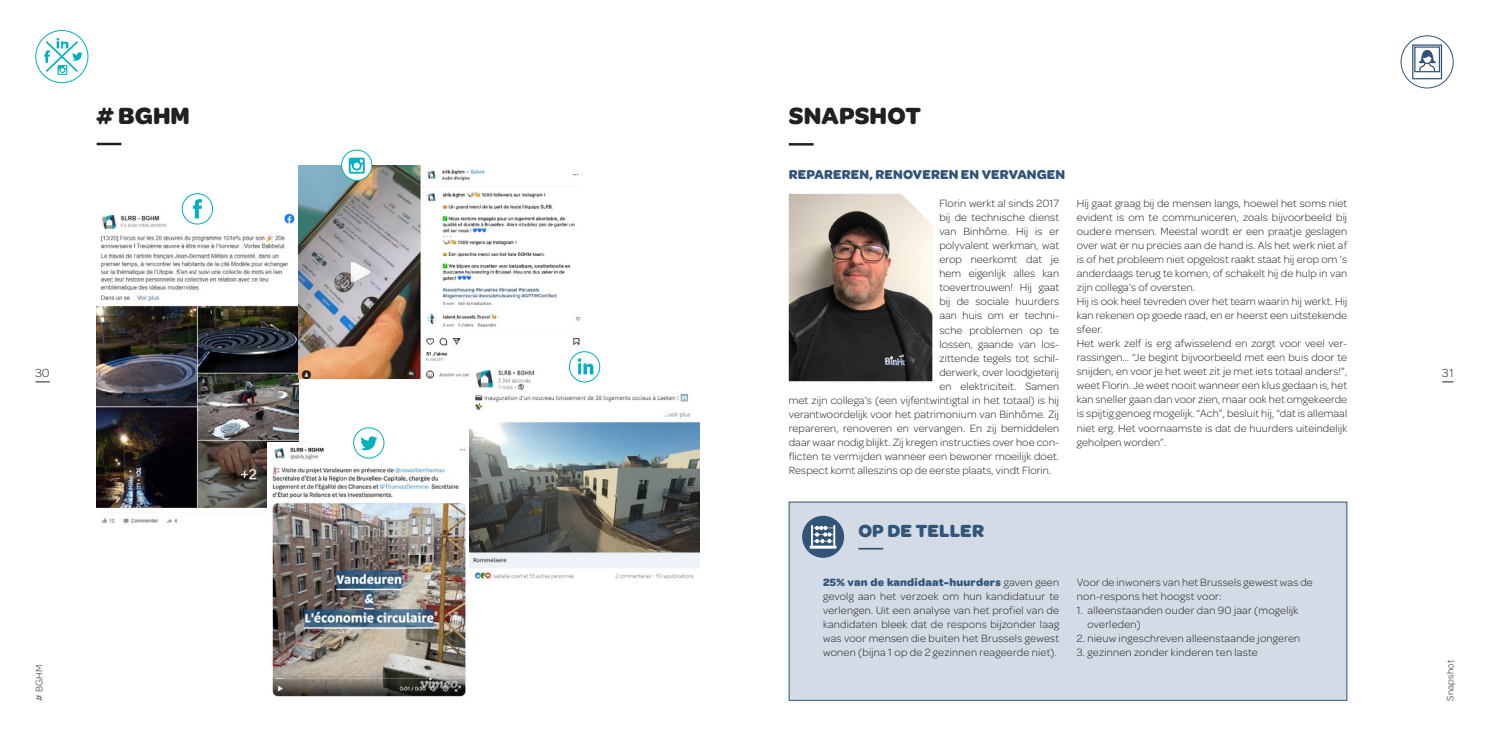
<style>
.page{position:relative;width:1489px;height:745px;background:#fff}
.page>*{position:absolute;margin:0;border:0;box-sizing:border-box;transform-origin:0 0}
.t1{font:700 25px "Omnes";letter-spacing:.01em;color:#231f20}
.t2{font:700 18.75px "Omnes";letter-spacing:.01em;color:#325478}
.t3{font:700 13.75px "Omnes";letter-spacing:.01em;color:#325478}
.t4{font:300 12.5px "Omnes";color:#231f20}
.t5{font:300 11.25px/14px "Omnes";letter-spacing:.01em;color:#231f20}
.t6{font:300 10px "Omnes";letter-spacing:.01em;color:#231f20}
.s1{font-weight:700;color:#325478}
</style>
<div class="page">
<svg style="left:35px;top:381px;width:15px;height:1px"></svg>
<hr style="left:97px;top:143px;width:24px;height:2px;background:#231f20">
<img style="left:97px;top:209px;width:201px;height:315px">
<img style="left:298px;top:165px;width:281px;height:213px">
<img style="left:268px;top:442px;width:202px;height:255px">
<img style="left:470px;top:364px;width:229px;height:215px">
<div style="left:1400px;top:35px;width:53px;height:53px;border:1px solid #325478;border-radius:50%"></div>
<div style="left:1413px;top:46px;width:26px;height:26px;border:1px solid #325478"></div>
<div style="left:1411px;top:44px;width:30px;height:35px;border:1px solid #325478"></div>
<svg style="left:1417px;top:50px;width:19px;height:23px"></svg>
<hr style="left:788px;top:143px;width:25px;height:2px;background:#231f20">
<img style="left:788px;top:194px;width:144px;height:187px">
<div style="left:788px;top:501px;width:558px;height:199px;background:#d3dbe6"></div>
<div style="left:802px;top:515px;width:42px;height:42px;background:#325478;border-radius:50%"></div>
<svg style="left:811px;top:525px;width:24px;height:20px"></svg>
<hr style="left:809px;top:545px;width:27px;height:3px;background:#fff">
<hr style="left:858px;top:547px;width:25px;height:2px;background:#325478">
<svg style="left:341px;top:150px;width:31px;height:30px"></svg>
<div style="left:341px;top:150px;width:31px;height:31px;border:1px solid #00b0bc;border-radius:50%"></div>
<svg style="left:349px;top:157px;width:16px;height:16px"></svg>
<svg style="left:569px;top:351px;width:30px;height:31px"></svg>
<div style="left:569px;top:351px;width:31px;height:31px;border:1px solid #00b0bc;border-radius:50%"></div>
<img style="left:577px;top:357px;width:17px;height:17px">
<div style="left:353px;top:427px;width:31px;height:31px;background:#fff;border-radius:50%"></div>
<div style="left:353px;top:427px;width:31px;height:31px;border:1px solid #00b0bc;border-radius:50%"></div>
<svg style="left:360px;top:436px;width:17px;height:14px"></svg>
<div style="left:182px;top:193px;width:30px;height:31px;background:#fff;border-radius:50%"></div>
<div style="left:182px;top:193px;width:31px;height:31px;border:1px solid #00b0bc;border-radius:50%"></div>
<svg style="left:193px;top:199px;width:9px;height:19px"></svg>
<div style="left:35px;top:30px;width:53px;height:53px;border:1px solid #00b0bc;border-radius:50%"></div>
<svg style="left:44px;top:37px;width:39px;height:38px"></svg>
<h1 class="t1" style="left:97px;top:97px;width:95px"># BGHM</h1>
<h1 class="t1" style="left:788px;top:97px;width:134px">SNAPSHOT</h1>
<p class="t3" style="left:788px;top:164px;width:278px">REPAREREN, RENOVEREN EN VERVANGEN</p>
<p class="t5" style="left:939px;top:196px;width:121px">Florin werkt al sinds 2017</p>
<p class="t5" style="left:939px;top:210px;width:121px">bij de technische dienst</p>
<p class="t5" style="left:939px;top:224px;width:121px">van Binhôme. Hij is er</p>
<p class="t5" style="left:939px;top:238px;width:121px">polyvalent werkman, wat</p>
<p class="t5" style="left:939px;top:252px;width:121px">erop neerkomt dat je</p>
<p class="t5" style="left:939px;top:266px;width:121px">hem eigenlijk alles kan</p>
<p class="t5" style="left:939px;top:280px;width:121px">toevertrouwen! Hij gaat</p>
<p class="t5" style="left:939px;top:294px;width:121px">bij de sociale huurders</p>
<p class="t5" style="left:939px;top:308px;width:121px">aan huis om er techni-</p>
<p class="t5" style="left:939px;top:322px;width:121px">sche problemen op te</p>
<p class="t5" style="left:939px;top:336px;width:121px">lossen, gaande van los-</p>
<p class="t5" style="left:939px;top:350px;width:121px">zittende tegels tot schil-</p>
<p class="t5" style="left:939px;top:364px;width:121px">derwerk, over loodgieterij</p>
<p class="t5" style="left:939px;top:378px;width:121px">en elektriciteit. Samen</p>
<p class="t5" style="left:788px;top:392px;width:272px">met zijn collega’s (een vijfentwintigtal in het totaal) is hij</p>
<p class="t5" style="left:788px;top:406px;width:272px">verantwoordelijk voor het patrimonium van Binhôme. Zij</p>
<p class="t5" style="left:788px;top:420px;width:272px">repareren, renoveren en vervangen. En zij bemiddelen</p>
<p class="t5" style="left:788px;top:434px;width:272px">daar waar nodig blijkt. Zij kregen instructies over hoe con-</p>
<p class="t5" style="left:788px;top:448px;width:272px">flicten te vermijden wanneer een bewoner moeilijk doet.</p>
<p class="t5" style="left:788px;top:462px;width:264px">Respect komt alleszins op de eerste plaats, vindt Florin.</p>
<p class="t5" style="left:1076px;top:196px;width:272px">Hij gaat graag bij de mensen langs, hoewel het soms niet evident is om te communiceren, zoals bijvoorbeeld bij oudere mensen. Meestal wordt er een praatje geslagen over wat er nu precies aan de hand is. Als het werk niet af is of het probleem niet opgelost raakt staat hij erop om ’s anderdaags terug te komen, of schakelt hij de hulp in van zijn collega’s of oversten.<br>Hij is ook heel tevreden over het team waarin hij werkt. Hij kan rekenen op goede raad, en er heerst een uitstekende sfeer.<br>Het werk zelf is erg afwisselend en zorgt voor veel ver&shy;rassingen… “Je begint bijvoorbeeld met een buis door te snijden, en voor je het weet zit je met iets totaal anders!”, weet Florin. Je weet nooit wanneer een klus gedaan is, het kan sneller gaan dan voor zien, maar ook het omgekeerde is spijtig genoeg mogelijk. “Ach”, besluit hij, “dat is allemaal niet erg. Het voornaamste is dat de huurders uiteindelijk geholpen worden”.</p>
<p class="t4" style="left:35px;top:364px;width:16px">30</p>
<p class="t4" style="left:1442px;top:364px;width:13px">31</p>
<h2 class="t2" style="left:858px;top:516px;width:127px">OP DE TELLER</h2>
<p class="t5" style="left:823px;top:574px;width:237px;text-align:justify"><span class="s1">25% van de kandidaat-huurders</span> gaven geen gevolg aan het verzoek om hun kandidatuur te verlengen. Uit een analyse van het profiel van de kandidaten bleek dat de respons bijzonder laag was voor mensen die buiten het Brussels gewest wonen (bijna 1 op de 2 gezinnen reageerde niet).</p>
<p class="t5" style="left:1076px;top:574px;width:237px">Voor de inwoners van het Brussels gewest was de non-respons het hoogst voor:</p>
<p class="t5" style="left:1087px;top:602px;width:212px;text-indent:-11px">1. alleenstaanden ouder dan 90 jaar (mogelijk overleden)</p>
<p class="t5" style="left:1076px;top:630px;width:225px">2. nieuw ingeschreven alleenstaande jongeren</p>
<p class="t5" style="left:1076px;top:644px;width:182px">3. gezinnen zonder kinderen ten laste</p>
<p class="t6" style="left:33px;top:700px;width:37px;rotate:-90deg"># BGHM</p>
<p class="t6" style="left:1443px;top:700px;width:42px;rotate:-90deg">Snapshot</p>
</div>
